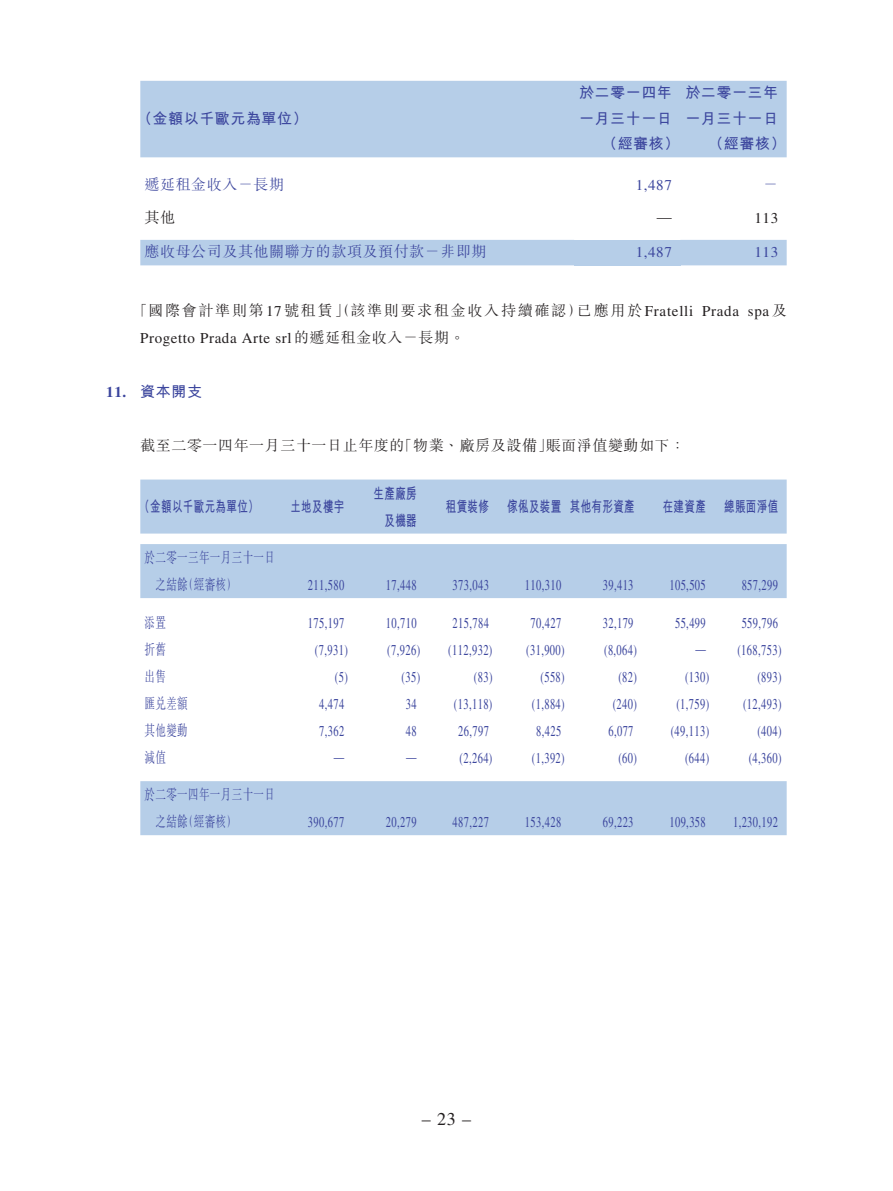
<style>
.page{position:relative;width:893px;height:1191px;background:#fff}
.page>*{position:absolute;margin:0;border:0;box-sizing:border-box;transform-origin:0 0}
.t1{font:18px "Times LT Std";color:#231f20}
._2__附註內文{font:15px "Times LT Std";letter-spacing:.035em;color:#3b459d;scale:.7 1}
._2__附註內文-2{font:300 15px/27px "M Sung HK";letter-spacing:.115em;color:#231f20}
._2__附註內文-3{font:300 15px "M Sung HK";letter-spacing:.04em;color:#3b459d;scale:.7 1}
._2__附註內文-4{font:700 15px "M Hei HK";letter-spacing:.04em;color:#3b459d}
._2__附註內文-5{font:700 15px "M Hei HK";letter-spacing:.04em;color:#3b459d;scale:.7 1}
._2__附註內文-6{font:300 15px "M Sung HK";letter-spacing:.04em;color:#231f20}
._2__附註內文-7{font:300 15px "M Sung HK";letter-spacing:.04em;color:#3b459d}
._2__附註內文-8{font:15px "Times LT Std";letter-spacing:.035em;color:#3b459d}
._2__附註內文-9{font:15px "Times LT Std";color:#231f20}
.s1{font-family:"Times LT Std";font-weight:400}
.s2{font-family:"Times LT Std"}
</style>
<div class="page">
<svg style="left:140px;top:81px;width:647px;height:184px;fill:#b6cee8"></svg>
<div style="left:574px;top:240px;width:106px;height:25px;background:#b6cee8"></div>
<svg style="left:140px;top:479px;width:647px;height:356px"></svg>
<p class="_2__附註內文-4" style="left:137px;top:107px;width:172px">（金額以千歐元為單位）</p>
<p class="_2__附註內文-4" style="left:579px;top:82px;width:94px">於二零一四年</p>
<p class="_2__附註內文-4" style="left:579px;top:107px;width:94px">一月三十一日</p>
<p class="_2__附註內文-4" style="left:602px;top:133px;width:79px">（經審核）</p>
<p class="_2__附註內文-4" style="left:685px;top:82px;width:94px">於二零一三年</p>
<p class="_2__附註內文-4" style="left:685px;top:107px;width:94px">一月三十一日</p>
<p class="_2__附註內文-4" style="left:708px;top:133px;width:79px">（經審核）</p>
<p class="_2__附註內文-7" style="left:145px;top:174px;width:141px">遞延租金收入－長期</p>
<p class="_2__附註內文-8" style="left:636px;top:176px;width:37px">1,487</p>
<p class="_2__附註內文-7" style="left:763px;top:174px;width:16px">－</p>
<p class="_2__附註內文-6" style="left:145px;top:207px;width:32px">其他</p>
<p class="_2__附註內文-9" style="left:657px;top:209px;width:16px">—</p>
<p class="_2__附註內文-9" style="left:754px;top:209px;width:25px">113</p>
<p class="_2__附註內文-7" style="left:145px;top:241px;width:343px">應收母公司及其他關聯方的款項及預付款－非即期</p>
<p class="_2__附註內文-8" style="left:636px;top:244px;width:37px">1,487</p>
<p class="_2__附註內文-8" style="left:754px;top:244px;width:25px">113</p>
<p class="_2__附註內文-2" style="left:140px;top:296px;width:648px;text-indent:-8px">「國際會計準則第<span class="s1">17</span>號租賃」（該準則要求租金收入持續確認）已應用於<span class="s1">Fratelli Prada spa</span>及<br><span class="s1">Progetto Prada Arte srl</span>的遞延租金收入－長期。</p>
<p class="_2__附註內文-4" style="left:106px;top:380px;width:97px"><span class="s2">11.</span> 資本開支</p>
<p class="_2__附註內文-6" style="left:140px;top:434px;width:546px">截至二零一四年一月三十一日止年度的「物業、廠房及設備」賬面淨值變動如下：</p>
<p class="_2__附註內文-5" style="left:139px;top:496px;width:172px">（金額以千歐元為單位）</p>
<p class="_2__附註內文-5" style="left:290px;top:496px;width:79px">土地及樓宇</p>
<p class="_2__附註內文-5" style="left:374px;top:482px;width:63px">生產廠房</p>
<p class="_2__附註內文-5" style="left:384px;top:509px;width:48px">及機器</p>
<p class="_2__附註內文-5" style="left:446px;top:496px;width:63px">租賃裝修</p>
<p class="_2__附註內文-5" style="left:507px;top:496px;width:79px">傢俬及裝置</p>
<p class="_2__附註內文-5" style="left:570px;top:496px;width:94px">其他有形資產</p>
<p class="_2__附註內文-5" style="left:663px;top:496px;width:63px">在建資產</p>
<p class="_2__附註內文-5" style="left:724px;top:496px;width:79px">總賬面淨值</p>
<p class="_2__附註內文-3" style="left:145px;top:547px;width:188px">於二零一三年一月三十一日</p>
<p class="_2__附註內文-3" style="left:155px;top:574px;width:118px">之結餘（經審核）</p>
<p class="_2__附註內文" style="left:308px;top:577px;width:54px">211,580</p>
<p class="_2__附註內文" style="left:386px;top:577px;width:46px">17,448</p>
<p class="_2__附註內文" style="left:452px;top:577px;width:54px">373,043</p>
<p class="_2__附註內文" style="left:525px;top:577px;width:54px">110,310</p>
<p class="_2__附註內文" style="left:603px;top:577px;width:46px">39,413</p>
<p class="_2__附註內文" style="left:669px;top:577px;width:54px">105,505</p>
<p class="_2__附註內文" style="left:742px;top:577px;width:54px">857,299</p>
<p class="_2__附註內文-3" style="left:145px;top:611px;width:32px">添置</p>
<p class="_2__附註內文" style="left:308px;top:614px;width:54px">175,197</p>
<p class="_2__附註內文" style="left:386px;top:614px;width:46px">10,710</p>
<p class="_2__附註內文" style="left:452px;top:614px;width:54px">215,784</p>
<p class="_2__附註內文" style="left:530px;top:614px;width:46px">70,427</p>
<p class="_2__附註內文" style="left:603px;top:614px;width:46px">32,179</p>
<p class="_2__附註內文" style="left:675px;top:614px;width:46px">55,499</p>
<p class="_2__附註內文" style="left:742px;top:614px;width:54px">559,796</p>
<p class="_2__附註內文-3" style="left:145px;top:638px;width:32px">折舊</p>
<p class="_2__附註內文" style="left:315px;top:641px;width:49px">(7,931)</p>
<p class="_2__附註內文" style="left:387px;top:641px;width:49px">(7,926)</p>
<p class="_2__附註內文" style="left:448px;top:641px;width:65px">(112,932)</p>
<p class="_2__附註內文" style="left:526px;top:641px;width:57px">(31,900)</p>
<p class="_2__附註內文" style="left:604px;top:641px;width:49px">(8,064)</p>
<p class="_2__附註內文" style="left:695px;top:640px;width:17px">—</p>
<p class="_2__附註內文" style="left:737px;top:641px;width:65px">(168,753)</p>
<p class="_2__附註內文-3" style="left:145px;top:665px;width:32px">出售</p>
<p class="_2__附註內文" style="left:335px;top:668px;width:20px">(5)</p>
<p class="_2__附註內文" style="left:402px;top:668px;width:28px">(35)</p>
<p class="_2__附註內文" style="left:474px;top:668px;width:28px">(83)</p>
<p class="_2__附註內文" style="left:540px;top:668px;width:36px">(558)</p>
<p class="_2__附註內文" style="left:618px;top:668px;width:28px">(82)</p>
<p class="_2__附註內文" style="left:685px;top:668px;width:36px">(130)</p>
<p class="_2__附註內文" style="left:757px;top:668px;width:36px">(893)</p>
<p class="_2__附註內文-3" style="left:145px;top:692px;width:63px">匯兌差額</p>
<p class="_2__附註內文" style="left:319px;top:695px;width:37px">4,474</p>
<p class="_2__附註內文" style="left:406px;top:695px;width:17px">34</p>
<p class="_2__附註內文" style="left:454px;top:695px;width:57px">(13,118)</p>
<p class="_2__附註內文" style="left:532px;top:695px;width:49px">(1,884)</p>
<p class="_2__附註內文" style="left:613px;top:695px;width:36px">(240)</p>
<p class="_2__附註內文" style="left:676px;top:695px;width:49px">(1,759)</p>
<p class="_2__附註內文" style="left:743px;top:695px;width:57px">(12,493)</p>
<p class="_2__附註內文-3" style="left:145px;top:719px;width:63px">其他變動</p>
<p class="_2__附註內文" style="left:319px;top:722px;width:37px">7,362</p>
<p class="_2__附註內文" style="left:406px;top:722px;width:17px">48</p>
<p class="_2__附註內文" style="left:458px;top:722px;width:46px">26,797</p>
<p class="_2__附註內文" style="left:536px;top:722px;width:37px">8,425</p>
<p class="_2__附註內文" style="left:608px;top:722px;width:37px">6,077</p>
<p class="_2__附註內文" style="left:671px;top:722px;width:57px">(49,113)</p>
<p class="_2__附註內文" style="left:757px;top:722px;width:36px">(404)</p>
<p class="_2__附註內文-3" style="left:145px;top:746px;width:32px">減值</p>
<p class="_2__附註內文" style="left:334px;top:748px;width:17px">—</p>
<p class="_2__附註內文" style="left:406px;top:748px;width:17px">—</p>
<p class="_2__附註內文" style="left:459px;top:749px;width:49px">(2,264)</p>
<p class="_2__附註內文" style="left:532px;top:749px;width:49px">(1,392)</p>
<p class="_2__附註內文" style="left:618px;top:749px;width:28px">(60)</p>
<p class="_2__附註內文" style="left:685px;top:749px;width:36px">(644)</p>
<p class="_2__附註內文" style="left:749px;top:749px;width:49px">(4,360)</p>
<p class="_2__附註內文-3" style="left:145px;top:784px;width:188px">於二零一四年一月三十一日</p>
<p class="_2__附註內文-3" style="left:155px;top:811px;width:118px">之結餘（經審核）</p>
<p class="_2__附註內文" style="left:308px;top:814px;width:54px">390,677</p>
<p class="_2__附註內文" style="left:386px;top:814px;width:46px">20,279</p>
<p class="_2__附註內文" style="left:452px;top:814px;width:54px">487,227</p>
<p class="_2__附註內文" style="left:525px;top:814px;width:54px">153,428</p>
<p class="_2__附註內文" style="left:603px;top:814px;width:46px">69,223</p>
<p class="_2__附註內文" style="left:669px;top:814px;width:54px">109,358</p>
<p class="_2__附註內文" style="left:733px;top:814px;width:66px">1,230,192</p>
<p class="t1" style="left:422px;top:1109px;width:51px">–23–</p>
</div>
